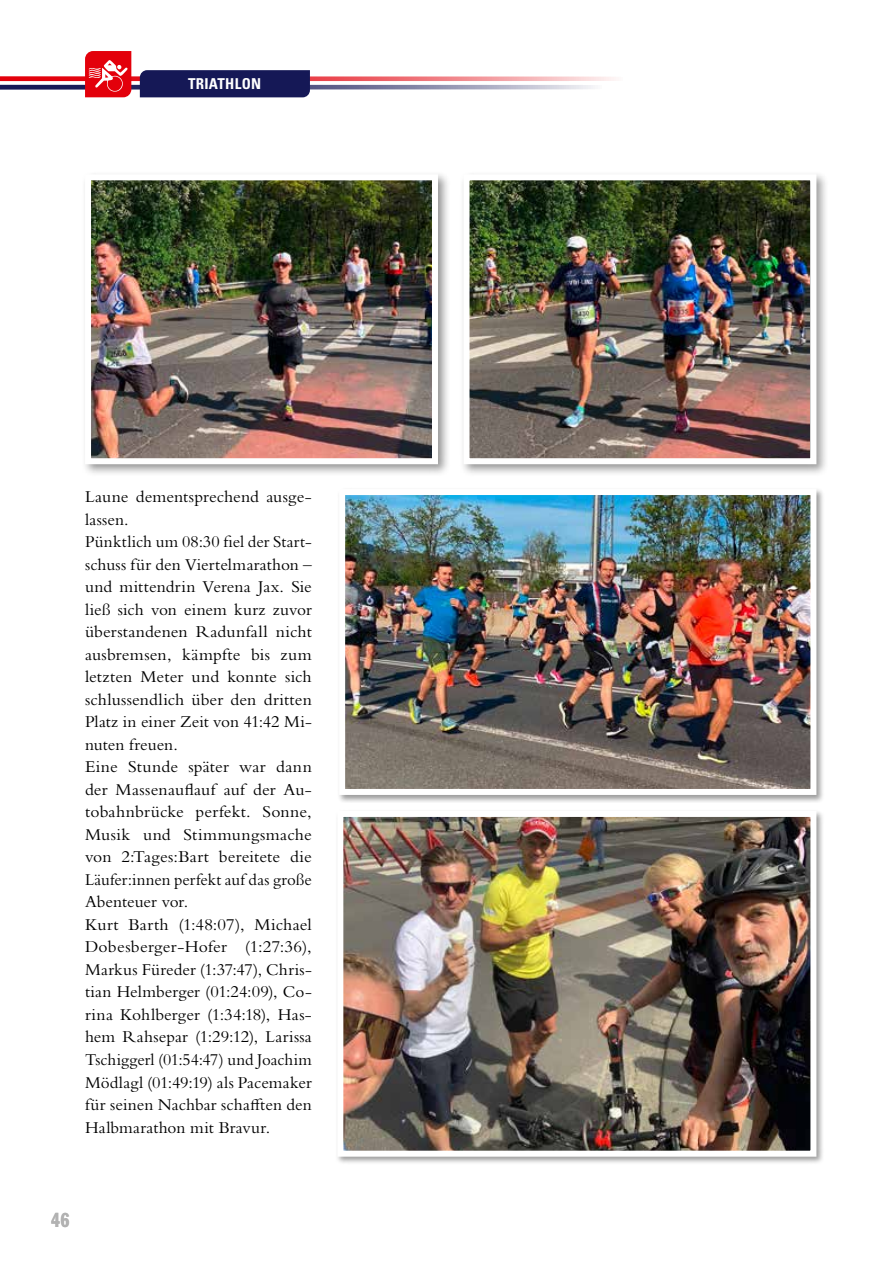
<style>
.page{position:relative;width:893px;height:1263px;background:#fff}
.page>*{position:absolute;margin:0;border:0;box-sizing:border-box;transform-origin:0 0}
.t1{font:21px "ITC Franklin Gothic Std Dm Cp";color:#b2b2b2}
.t2{font:17.25px/22.5px "Bembo Std";letter-spacing:.005em;color:#000}
.t3{font:700 condensed 15px "Univers LT Std";letter-spacing:.02em;color:#fff}
</style>
<div class="page">
<div style="left:81px;top:170px;width:369px;height:307px;background:#000;opacity:.4"></div>
<img style="left:92px;top:181px;width:339px;height:276px">
<div style="left:85px;top:174px;width:353px;height:290px;border:6px solid #fff"></div>
<div style="left:459px;top:170px;width:370px;height:307px;background:#000;opacity:.4"></div>
<img style="left:470px;top:181px;width:339px;height:276px">
<div style="left:463px;top:174px;width:353px;height:290px;border:6px solid #fff"></div>
<div style="left:337px;top:487px;width:487px;height:316px;background:#000;opacity:.4"></div>
<img style="left:346px;top:496px;width:463px;height:292px">
<div style="left:339px;top:489px;width:477px;height:306px;border:6px solid #fff"></div>
<div style="left:335px;top:809px;width:489px;height:356px;background:#000;opacity:.4"></div>
<img style="left:344px;top:818px;width:465px;height:332px">
<div style="left:337px;top:811px;width:479px;height:346px;border:6px solid #fff"></div>
<svg style="left:0;top:77px;width:614px;height:4px;background:#ee6e74"></svg>
<svg style="left:0;top:85px;width:593px;height:4px;background:#7a7c9f"></svg>
<svg style="left:85px;top:51px;width:46px;height:46px;background:#e72c34"></svg>
<div style="left:140px;top:70px;width:170px;height:27px;background:#151856"></div>
<p class="t3" style="left:188px;top:75px;width:75px">TRIATHLON</p>
<p class="t2" style="left:85px;top:485px;width:228px">Laune dementsprechend ausge&shy;lassen.<br>Pünktlich um 08:30 fiel der Start&shy;schuss für den Viertelmarathon – und mittendrin Verena Jax. Sie ließ sich von einem kurz zuvor überstandenen Radunfall nicht ausbremsen, kämpfte bis zum letzten Meter und konnte sich schlussendlich über den dritten<br>Platz in einer Zeit von 41:42 Mi&shy;nuten freuen.<br>Eine Stunde später war dann der Massenauflauf auf der Au&shy;tobahnbrücke perfekt. Sonne,<br>Musik und Stimmungsmache von 2:Tages:Bart bereitete die<br>Läufer:innen perfekt auf das große<br>Abenteuer vor.<br>Kurt Barth (1:48:07), Michael<br>Dobesberger-Hofer (1:27:36),<br>Markus Füreder (1:37:47), Chris&shy;tian Helmberger (01:24:09), Co&shy;rina Kohlberger (1:34:18), Has&shy;hem Rahsepar (1:29:12), Larissa<br>Tschiggerl (01:54:47) und Joachim<br>Mödlagl (01:49:19) als Pacemaker für seinen Nachbar schafften den<br>Halbmarathon mit Bravur.</p>
<p class="t1" style="left:51px;top:1209px;width:20px">46</p>
</div>
